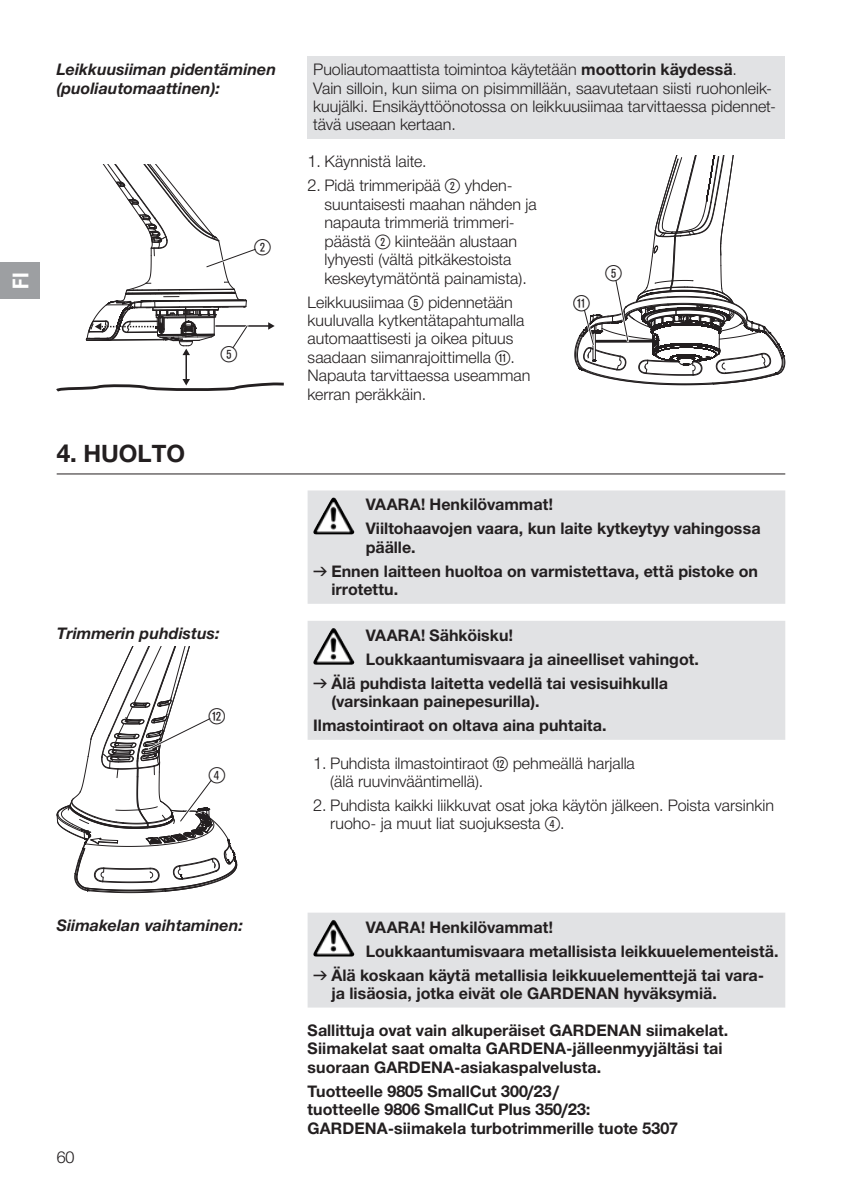
<style>
.page{position:relative;width:842px;height:1191px;background:#fff}
.page>*{position:absolute;margin:0;border:0;box-sizing:border-box;transform-origin:0 0}
.t1{font:700 24px "Gardena Sans";color:#231f20}
.t2{font:22px "Ziffernim Kreisund Quadrat BQ";color:#231f20}
.t3{font:700 22px "Gardena Sans Cond";color:#fff}
.t4{font:700 16px/18.4px "Gardena Sans";color:#231f20}
.t5{font:16px/18.4px "Gardena Sans";color:#231f20}
.t6{font:italic 700 16px/18.4px "Gardena Sans";color:#231f20}
.s1{font-weight:700}
.s2{font-family:"Ziffernim Kreisund Quadrat BQ";font-size:20px}
.s3{font-family:"Formdruck";font-weight:400}
</style>
<div class="page">
<div style="left:308px;top:57px;width:477px;height:82px;background:#e1e2e4"></div>
<hr style="left:185px;top:354px;width:2px;height:26px;background:#231f20">
<svg style="left:57px;top:379px;width:226px;height:12px"></svg>
<hr style="left:215px;top:325px;width:54px;height:2px;background:#231f20">
<svg style="left:268px;top:322px;width:7px;height:8px"></svg>
<svg style="left:85px;top:164px;width:173px;height:191px"></svg>
<svg style="left:574px;top:155px;width:211px;height:230px"></svg>
<svg style="left:308px;top:490px;width:477px;height:517px;fill:#e1e2e4"></svg>
<hr style="left:57px;top:473px;width:728px;height:1px;background:#231f20">
<img style="left:315px;top:497px;width:18px;height:31px">
<svg style="left:57px;top:646px;width:181px;height:247px"></svg>
<img style="left:315px;top:628px;width:18px;height:31px">
<img style="left:313px;top:919px;width:20px;height:36px">
<div style="left:0;top:262px;width:40px;height:37px;background:#9d9fa2"></div>
<p class="t6" style="left:57px;top:59px;width:221px">Leikkuusiiman pidentäminen (puoliautomaattinen):</p>
<h2 class="t3" style="left:5px;top:289px;width:17px;rotate:-90deg">FI</h2>
<h1 class="t1" style="left:57px;top:436px;width:130px">4. HUOLTO</h1>
<h2 class="t2" style="left:254px;top:234px;width:18px">2</h2>
<h2 class="t2" style="left:221px;top:342px;width:18px">5</h2>
<p class="t6" style="left:57px;top:623px;width:164px">Trimmerin puhdistus:</p>
<h2 class="t2" style="left:209px;top:703px;width:18px">w</h2>
<h2 class="t2" style="left:209px;top:762px;width:18px">4</h2>
<p class="t5" style="left:313px;top:60px;width:464px">Puoliautomaattista toimintoa käytetään <span class="s1">moottorin käydessä</span>.<br>Vain silloin, kun siima on pisimmillään, saavutetaan siisti ruohonleik&shy;kuujälki. Ensikäyttöönotossa on leikkuusiimaa tarvittaessa pidennet&shy;tävä useaan kertaan.</p>
<p class="t5" style="left:308px;top:152px;width:120px">1. Käynnistä laite.</p>
<p class="t5" style="left:325px;top:176px;width:214px;text-indent:-17px">2. Pidä trimmeripää <span class="s2">2</span> yhden&shy;suuntaisesti maahan nähden ja napauta trimmeriä trimmeri&shy;päästä <span class="s2">2</span> kiinteään alustaan lyhyesti (vältä pitkäkestoista keskeytymätöntä painamista).</p>
<p class="t5" style="left:308px;top:292px;width:224px">Leikkuusiimaa <span class="s2">5</span> pidennetään kuuluvalla kytkentätapahtumalla automaattisesti ja oikea pituus saadaan siimanrajoittimella <span class="s2">q</span>.<br>Napauta tarvittaessa useamman kerran peräkkäin.</p>
<h2 class="t2" style="left:605px;top:260px;width:18px">5</h2>
<h2 class="t2" style="left:573px;top:290px;width:18px">q</h2>
<p class="t4" style="left:366px;top:492px;width:396px;line-height:24px">VAARA! Henkilövammat!<br>Viiltohaavojen vaara, kun laite kytkeytyy vahingossa</p>
<p class="t4" style="left:313px;top:534px;width:446px;line-height:24px;text-indent:52px">päälle.<br><span class="s3">v</span> Ennen laitteen huoltoa on varmistettava, että pistoke on</p>
<p class="t4" style="left:331px;top:579px;width:68px">irrotettu.</p>
<p class="t4" style="left:366px;top:625px;width:149px">VAARA! Sähköisku!</p>
<p class="t4" style="left:366px;top:649px;width:335px">Loukkaantumisvaara ja aineelliset vahingot.</p>
<p class="t4" style="left:313px;top:673px;width:356px"><span class="s3">v</span> Älä puhdista laitetta vedellä tai vesisuihkulla</p>
<p class="t4" style="left:313px;top:688px;width:295px;line-height:24px;text-indent:18px">(varsinkaan painepesurilla).<br>Ilmastointiraot on oltava aina puhtaita.</p>
<p class="t5" style="left:330px;top:753px;width:306px;text-indent:-17px">1. Puhdista ilmastointiraot <span class="s2">w</span> pehmeällä harjalla (älä ruuvinvääntimellä).</p>
<p class="t5" style="left:330px;top:795px;width:445px;text-indent:-17px">2. Puhdista kaikki liikkuvat osat joka käytön jälkeen. Poista varsinkin ruoho- ja muut liat suojuksesta <span class="s2">4</span>.</p>
<p class="t6" style="left:57px;top:915px;width:188px">Siimakelan vaihtaminen:</p>
<p class="t4" style="left:366px;top:916px;width:189px">VAARA! Henkilövammat!</p>
<p class="t4" style="left:366px;top:940px;width:414px">Loukkaantumisvaara metallisista leikkuuelementeistä.</p>
<p class="t4" style="left:313px;top:964px;width:452px"><span class="s3">v</span> Älä koskaan käytä metallisia leikkuuelementtejä tai vara-</p>
<p class="t4" style="left:331px;top:983px;width:387px">ja lisäosia, jotka eivät ole GARDENAN hyväksymiä.</p>
<p class="t4" style="left:308px;top:1020px;width:422px">Sallittuja ovat vain alkuperäiset GARDENAN siimakelat.<br>Siimakelat saat omalta GARDENA-jälleenmyyjältäsi tai suoraan GARDENA-asiakaspalvelusta.</p>
<p class="t4" style="left:308px;top:1081px;width:372px">Tuotteelle 9805 SmallCut 300/23/<br>tuotteelle 9806 SmallCut Plus 350/23:<br>GARDENA-siimakela turbotrimmerille tuote 5307</p>
<p class="t5" style="left:57px;top:1147px;width:19px">60</p>
</div>
